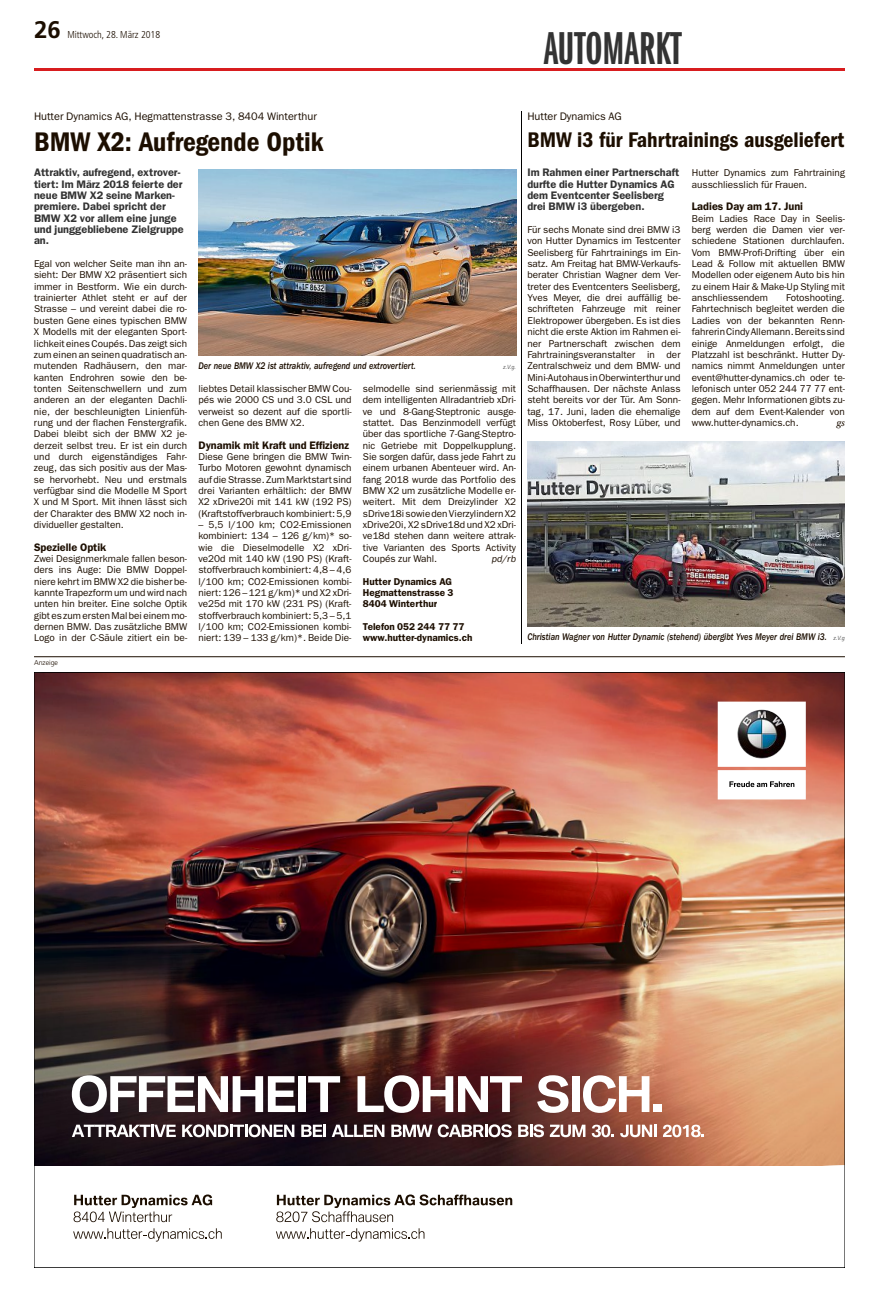
<style>
.page{position:relative;width:879px;height:1290px;background:#fff}
.page>*{position:absolute;margin:0;border:0;box-sizing:border-box;transform-origin:0 0}
.t1{font:47.8px "ITC Franklin Gothic Std Dm X Cp";color:#333}
.t2{font:27.9px "ITC Franklin Gothic Std Dm Cd";color:#1c0e00}
.t3{font:24px "Frutiger LT Std Bold OV HKCAQA";color:#1c0e00}
.t4{font:21.9px "ITC Franklin Gothic Std Dm Cd";color:#1c0e00}
.t5{font:600 10.9px/11.3px "ITC Franklin Gothic Std";color:#333}
.t6{font:10.9px "ITC Franklin Gothic Std";color:#1c0e00}
.t7{font:600 10.9px "ITC Franklin Gothic Std";color:#1c0e00}
.t8{font:10px/11.3px "ITC Franklin Gothic Std";color:#1c0e00;text-align:justify}
.t9{font:10px "Frutiger LT Std Light Cn OV IKCAQA";color:#1c0e00}
.t10{font:italic 10px "Utopia Std";color:#1c0e00}
.t11{font:9.9px/11.3px "ITC Franklin Gothic Std";color:#1c0e00;text-align:justify}
.t12{font:9.9px "ITC Franklin Gothic Std Med It";color:#1c0e00;scale:.85 1}
.t13{font:600 9.9px/11.3px "ITC Franklin Gothic Std";color:#1c0e00}
.t14{font:italic 9.9px "ITC Franklin Gothic Std";color:#1c0e00}
.t15{font:300 7px "Frutiger LT Std";color:#1c0e00}
.t16{font:italic 6px "Frutiger LT Std";color:#666;scale:.85 1}
.s1{font-family:"Frutiger LT Std";font-style:italic;font-size:6px;color:#666}
</style>
<div class="page">
<img style="left:198px;top:169px;width:318px;height:187px">
<img style="left:527px;top:442px;width:318px;height:184px">
<hr style="left:34px;top:68px;width:811px;height:3px;background:#d81d1f">
<hr style="left:522px;top:111px;width:1px;height:533px;background:#000">
<svg style="left:74px;top:1194px;width:138px;height:28px"></svg>
<svg style="left:73px;top:1228px;width:149px;height:13px"></svg>
<svg style="left:276px;top:1194px;width:236px;height:28px"></svg>
<svg style="left:276px;top:1228px;width:148px;height:13px"></svg>
<img style="left:35px;top:673px;width:809px;height:492px">
<svg style="left:72px;top:1124px;width:104px;height:13px"></svg>
<svg style="left:182px;top:1124px;width:112px;height:13px"></svg>
<svg style="left:301px;top:1124px;width:25px;height:13px"></svg>
<svg style="left:332px;top:1124px;width:52px;height:13px"></svg>
<svg style="left:391px;top:1124px;width:41px;height:13px"></svg>
<svg style="left:438px;top:1124px;width:74px;height:13px"></svg>
<svg style="left:518px;top:1124px;width:26px;height:13px"></svg>
<svg style="left:550px;top:1124px;width:35px;height:13px"></svg>
<svg style="left:592px;top:1124px;width:22px;height:13px"></svg>
<svg style="left:620px;top:1124px;width:36px;height:13px"></svg>
<svg style="left:663px;top:1124px;width:41px;height:13px"></svg>
<svg style="left:72px;top:1075px;width:223px;height:38px"></svg>
<div style="left:298px;top:1076px;width:8px;height:36px;background:#fff"></div>
<svg style="left:308px;top:1076px;width:32px;height:36px"></svg>
<svg style="left:357px;top:1075px;width:165px;height:38px"></svg>
<svg style="left:537px;top:1075px;width:31px;height:38px"></svg>
<div style="left:572px;top:1076px;width:7px;height:36px;background:#fff"></div>
<svg style="left:583px;top:1075px;width:66px;height:38px"></svg>
<div style="left:654px;top:1104px;width:8px;height:8px;background:#fff"></div>
<svg style="left:718px;top:702px;width:88px;height:97px"></svg>
<hr style="left:34px;top:672px;width:811px;height:1px;background:#000">
<hr style="left:844px;top:672px;width:1px;height:596px;background:#000">
<hr style="left:34px;top:1267px;width:811px;height:1px;background:#000">
<hr style="left:34px;top:672px;width:1px;height:596px;background:#000">
<hr style="left:34px;top:656px;width:811px;height:1px;background:#1c0e00">
<h3 class="t3" style="left:34px;top:16px;width:28px">26</h3>
<p class="t9" style="left:67px;top:29px;width:94px">Mittwoch, 28. März 2018</p>
<h1 class="t1" style="left:544px;top:22px;width:139px">AUTOMARKT</h1>
<p class="t6" style="left:34px;top:110px;width:284px">Hutter Dynamics AG, Hegmattenstrasse 3, 8404 Winterthur</p>
<h2 class="t2" style="left:34px;top:126px;width:291px">BMW X2: Aufregende Optik</h2>
<p class="t5" style="left:34px;top:167px;width:151px">Attraktiv, aufregend, extrover&shy;tiert: Im März 2018 feierte der neue BMW X2 seine Marken&shy;premiere. Dabei spricht der<br>BMW X2 vor allem eine junge und junggebliebene Zielgruppe an.</p>
<p class="t11" style="left:34px;top:258px;width:155px">Egal von welcher Seite man ihn an&shy;sieht: Der BMW X2 präsentiert sich immer in Bestform. Wie ein durch&shy;trainierter Athlet steht er auf der Strasse – und vereint dabei die ro&shy;busten Gene eines typischen BMW X Modells mit der eleganten Sport&shy;lichkeit eines Coupés. Das zeigt sich zum einen an seinen quadratisch an&shy;mutenden Radhäusern, den mar&shy;kanten Endrohren sowie den be&shy;tonten Seitenschwellern und zum anderen an der eleganten Dachli&shy;nie, der beschleunigten Linienfüh&shy;rung und der flachen Fenstergrafik.<br>Dabei bleibt sich der BMW X2 je&shy;derzeit selbst treu. Er ist ein durch und durch eigenständiges Fahr&shy;zeug, das sich positiv aus der Mas&shy;se hervorhebt. Neu und erstmals verfügbar sind die Modelle M Sport X und M Sport. Mit ihnen lässt sich der Charakter des BMW X2 noch in&shy;dividueller gestalten.</p>
<p class="t7" style="left:34px;top:540px;width:74px">Spezielle Optik</p>
<p class="t11" style="left:34px;top:553px;width:155px">Zwei Designmerkmale fallen beson&shy;ders ins Auge: Die BMW Doppel&shy;niere kehrt im BMW X2 die bisher be&shy;kannte Trapezform um und wird nach unten hin breiter. Eine solche Optik gibt es zum ersten Mal bei einem mo&shy;dernen BMW. Das zusätzliche BMW Logo in der C-Säule zitiert ein be-</p>
<p class="t12" style="left:198px;top:360px;width:257px">Der neue BMW X2 ist attraktiv, aufregend und extrovertiert.</p>
<p class="t16" style="left:503px;top:364px;width:17px">z.V.g.</p>
<p class="t11" style="left:363px;top:383px;width:155px">selmodelle sind serienmässig mit dem intelligenten Allradantrieb xDri&shy;ve und 8-Gang-Steptronic ausge&shy;stattet. Das Benzinmodell verfügt über das sportliche 7-Gang-Steptro&shy;nic Getriebe mit Doppelkupplung.<br>Sie sorgen dafür, dass jede Fahrt zu einem urbanen Abenteuer wird. An&shy;fang 2018 wurde das Portfolio des BMW X2 um zusätzliche Modelle er&shy;weitert. Mit dem Dreizylinder X2 sDrive18isowiedenVierzylindernX2 xDrive20i, X2 sDrive18d und X2 xDri&shy;ve18d stehen dann weitere attrak&shy;tive Varianten des Sports Activity Coupés zur Wahl.</p>
<p class="t11" style="left:198px;top:383px;width:155px">liebtes Detail klassischer BMW Cou&shy;pés wie 2000 CS und 3.0 CSL und verweist so dezent auf die sportli&shy;chen Gene des BMW X2.</p>
<p class="t7" style="left:198px;top:438px;width:152px">Dynamik mit Kraft und Effizienz</p>
<p class="t11" style="left:198px;top:451px;width:155px">Diese Gene bringen die BMW Twin-Turbo Motoren gewohnt dynamisch aufdieStrasse.ZumMarktstartsind drei Varianten erhältlich: der BMW X2 xDrive20i mit 141 kW (192 PS) (Kraftstoffverbrauch kombiniert: 5,9</p>
<p class="t11" style="left:198px;top:519px;width:155px">– 5,5 l/100 km; CO2-Emissionen kombiniert: 134 – 126 g/km)* so&shy;wie die Dieselmodelle X2 xDri&shy;ve20d mit 140 kW (190 PS) (Kraft&shy;stoffverbrauch kombiniert: 4,8 – 4,6 l/100 km; CO2-Emissionen kombi&shy;niert: 126 – 121 g/km)* und X2 xDri&shy;ve25d mit 170 kW (231 PS) (Kraft&shy;stoffverbrauch kombiniert: 5,3 – 5,1 l/100 km; CO2-Emissionen kombi&shy;niert: 139 – 133 g/km)*. Beide Die-</p>
<p class="t14" style="left:492px;top:553px;width:26px">pd/rb</p>
<p class="t13" style="left:363px;top:576px;width:92px">Hutter Dynamics AG<br>Hegmattenstrasse 3<br>8404 Winterthur</p>
<p class="t13" style="left:363px;top:621px;width:111px">Telefon 052 244 77 77 www.hutter-dynamics.ch</p>
<p class="t15" style="left:34px;top:658px;width:26px">Anzeige</p>
<p class="t6" style="left:527px;top:110px;width:96px">Hutter Dynamics AG</p>
<h3 class="t4" style="left:527px;top:127px;width:318px">BMW i3 für Fahrtrainings ausgeliefert</h3>
<p class="t5" style="left:527px;top:167px;width:153px">Im Rahmen einer Partnerschaft durfte die Hutter Dynamics AG dem Eventcenter Seelisberg drei BMW i3 übergeben.</p>
<p class="t8" style="left:527px;top:224px;width:155px">Für sechs Monate sind drei BMW i3 von Hutter Dynamics im Testcenter Seelisberg für Fahrtrainings im Ein&shy;satz. Am Freitag hat BMW-Verkaufs&shy;berater Christian Wagner dem Ver&shy;treter des Eventcenters Seelisberg, Yves Meyer, die drei auffällig be&shy;schrifteten Fahrzeuge mit reiner Elektropower übergeben. Es ist dies nicht die erste Aktion im Rahmen ei&shy;ner Partnerschaft zwischen dem Fahrtrainingsveranstalter in der Zentralschweiz und dem BMW- und Mini-AutohausinOberwinterthurund Schaffhausen. Der nächste Anlass steht bereits vor der Tür. Am Sonn&shy;tag, 17. Juni, laden die ehemalige Miss Oktoberfest, Rosy Lüber, und</p>
<p class="t8" style="left:692px;top:167px;width:155px">Hutter Dynamics zum Fahrtraining ausschliesslich für Frauen.</p>
<p class="t7" style="left:692px;top:200px;width:113px">Ladies Day am 17. Juni</p>
<p class="t8" style="left:692px;top:213px;width:155px">Beim Ladies Race Day in Seelis&shy;berg werden die Damen vier ver&shy;schiedene Stationen durchlaufen.<br>Vom BMW-Profi-Drifting über ein Lead &amp; Follow mit aktuellen BMW Modellen oder eigenem Auto bis hin zu einem Hair &amp; Make-Up Styling mit anschliessendem</p>
<p class="t8" style="left:692px;top:292px;width:155px;text-indent:94px">Fotoshooting.<br>Fahrtechnisch begleitet werden die Ladies von der bekannten Renn&shy;fahrerinCindyAllemann.Bereitssind einige Anmeldungen erfolgt, die Platzzahl ist beschränkt. Hutter Dy&shy;namics nimmt Anmeldungen unter event@hutter-dynamics.ch oder te&shy;lefonisch unter 052 244 77 77 ent&shy;gegen. Mehr Informationen gibts zu&shy;dem auf dem Event-Kalender von www.hutter-dynamics.ch.</p>
<p class="t10" style="left:836px;top:417px;width:10px">gs</p>
<p class="t12" style="left:527px;top:631px;width:375px">Christian Wagner von Hutter Dynamic (stehend) übergibt Yves Meyer drei BMW i3. <span class="s1">z.V.g</span></p>
</div>
